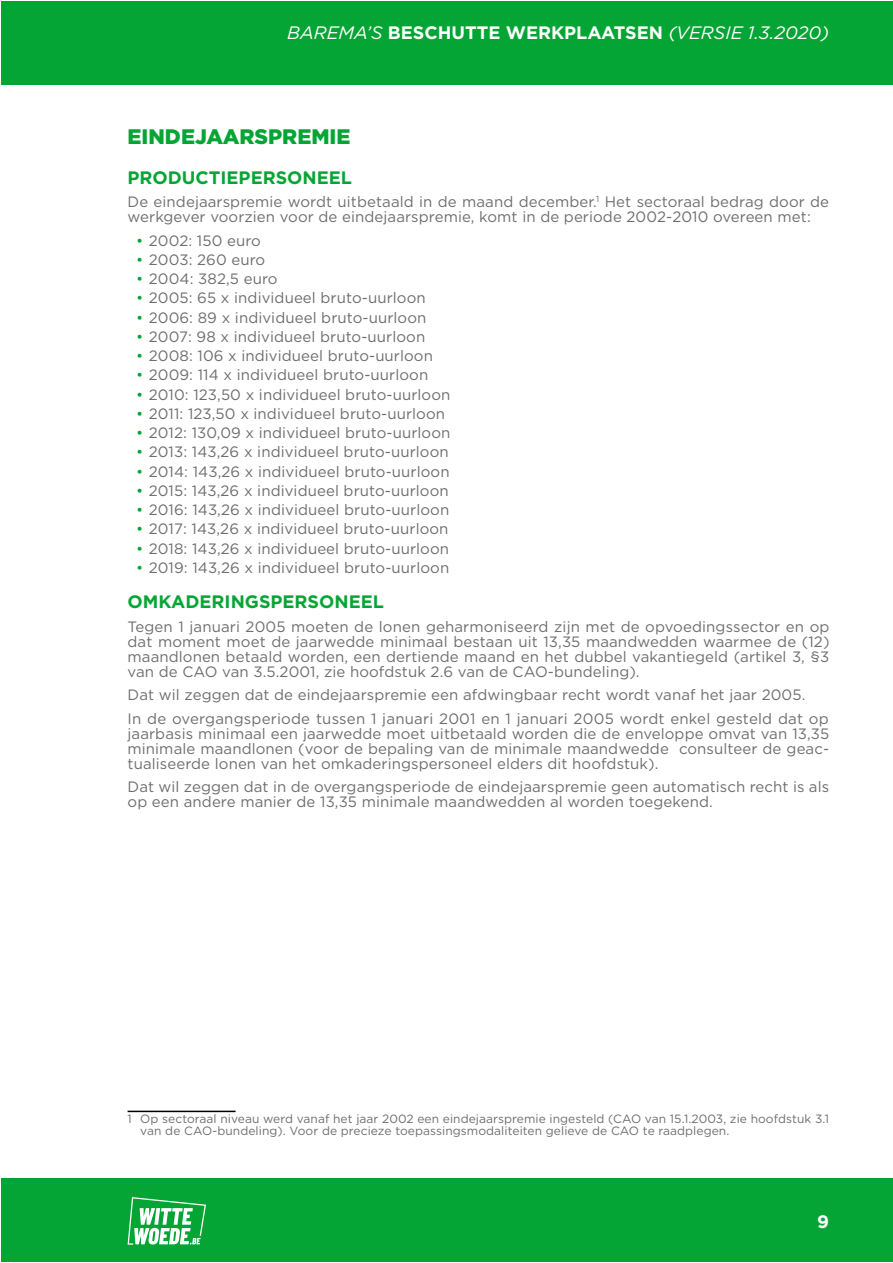
<style>
.page{position:relative;width:893px;height:1263px;background:#fff}
.page>*{position:absolute;margin:0;border:0;box-sizing:border-box;transform-origin:0 0}
.t1{font:900 21px "Gotham";color:#05a535}
.t2{font:italic 18px "Gotham";color:#fff}
.t3{font:700 18px "Gotham";color:#05a535}
.t4{font:700 18px "Gotham";color:#fff}
.t5{font:15px/15px "Gotham";letter-spacing:.005em;color:#6e6e6e}
.t6{font:12px/12px "Gotham";letter-spacing:.005em;color:#6e6e6e}
.s1{font-weight:700;font-style:normal}
.s2{color:#05a535}
</style>
<div class="page">
<div style="left:1px;top:1px;width:891px;height:83px;background:#05a535"></div>
<div style="left:1px;top:1179px;width:891px;height:83px;background:#05a535"></div>
<svg style="left:128px;top:1197px;width:78px;height:48px"></svg>
<hr style="left:128px;top:1111px;width:108px;height:1px;background:#000">
<p class="t2" style="left:287px;top:21px;width:543px">BAREMA’S <span class="s1">BESCHUTTE WERKPLAATSEN</span> (VERSIE 1.3.2020)</p>
<h1 class="t1" style="left:128px;top:122px;width:224px">EINDEJAARSPREMIE</h1>
<p class="t3" style="left:128px;top:165px;width:226px">PRODUCTIEPERSONEEL</p>
<p class="t5" style="left:128px;top:194px;width:703px">De eindejaarspremie wordt uitbetaald in de maand december.<sup>1</sup> Het sectoraal bedrag door de werkgever voorzien voor de eindejaarspremie, komt in de periode 2002-2010 overeen met:</p>
<p class="t5" style="left:136px;top:233px;width:126px"><span class="s2">•</span> 2002: 150 euro</p>
<p class="t5" style="left:136px;top:252px;width:131px"><span class="s2">•</span> 2003: 260 euro</p>
<p class="t5" style="left:136px;top:271px;width:143px"><span class="s2">•</span> 2004: 382,5 euro</p>
<p class="t5" style="left:136px;top:290px;width:291px"><span class="s2">•</span> 2005: 65 x individueel bruto-uurloon</p>
<p class="t5" style="left:136px;top:309px;width:292px"><span class="s2">•</span> 2006: 89 x individueel bruto-uurloon</p>
<p class="t5" style="left:136px;top:329px;width:291px"><span class="s2">•</span> 2007: 98 x individueel bruto-uurloon</p>
<p class="t5" style="left:136px;top:348px;width:298px"><span class="s2">•</span> 2008: 106 x individueel bruto-uurloon</p>
<p class="t5" style="left:136px;top:367px;width:294px"><span class="s2">•</span> 2009: 114 x individueel bruto-uurloon</p>
<p class="t5" style="left:136px;top:386px;width:316px"><span class="s2">•</span> 2010: 123,50 x individueel bruto-uurloon</p>
<p class="t5" style="left:136px;top:406px;width:310px"><span class="s2">•</span> 2011: 123,50 x individueel bruto-uurloon</p>
<p class="t5" style="left:136px;top:425px;width:316px"><span class="s2">•</span> 2012: 130,09 x individueel bruto-uurloon</p>
<p class="t5" style="left:136px;top:444px;width:314px"><span class="s2">•</span> 2013: 143,26 x individueel bruto-uurloon</p>
<p class="t5" style="left:136px;top:463px;width:315px"><span class="s2">•</span> 2014: 143,26 x individueel bruto-uurloon</p>
<p class="t5" style="left:136px;top:483px;width:314px"><span class="s2">•</span> 2015: 143,26 x individueel bruto-uurloon</p>
<p class="t5" style="left:136px;top:502px;width:315px"><span class="s2">•</span> 2016: 143,26 x individueel bruto-uurloon</p>
<p class="t5" style="left:136px;top:521px;width:314px"><span class="s2">•</span> 2017: 143,26 x individueel bruto-uurloon</p>
<p class="t5" style="left:136px;top:540px;width:314px"><span class="s2">•</span> 2018: 143,26 x individueel bruto-uurloon</p>
<p class="t5" style="left:136px;top:560px;width:315px"><span class="s2">•</span> 2019: 143,26 x individueel bruto-uurloon</p>
<p class="t3" style="left:128px;top:590px;width:258px">OMKADERINGSPERSONEEL</p>
<p class="t5" style="left:128px;top:618px;width:703px;text-align:justify">Tegen 1 januari 2005 moeten de lonen geharmoniseerd zijn met de opvoedingssector en op dat moment moet de jaarwedde minimaal bestaan uit 13,35 maandwedden waarmee de (12) maandlonen betaald worden, een dertiende maand en het dubbel vakantiegeld (artikel 3, §3 van de CAO van 3.5.2001, zie hoofdstuk 2.6 van de CAO-bundeling).</p>
<p class="t5" style="left:128px;top:683px;width:703px;line-height:23.5px">Dat wil zeggen dat de eindejaarspremie een afdwingbaar recht wordt vanaf het jaar 2005.<br>In de overgangsperiode tussen 1 januari 2001 en 1 januari 2005 wordt enkel gesteld dat op</p>
<p class="t5" style="left:128px;top:725px;width:703px;text-align:justify">jaarbasis minimaal een jaarwedde moet uitbetaald worden die de enveloppe omvat van 13,35 minimale maandlonen (voor de bepaling van de minimale maandwedde consulteer de geac&shy;tualiseerde lonen van het omkaderingspersoneel elders dit hoofdstuk).</p>
<p class="t5" style="left:128px;top:779px;width:703px">Dat wil zeggen dat in de overgangsperiode de eindejaarspremie geen automatisch recht is als op een andere manier de 13,35 minimale maandwedden al worden toegekend.</p>
<p class="t6" style="left:140px;top:1113px;width:690px;text-indent:-13px">1 Op sectoraal niveau werd vanaf het jaar 2002 een eindejaarspremie ingesteld (CAO van 15.1.2003, zie hoofdstuk 3.1 van de CAO-bundeling). Voor de precieze toepassingsmodaliteiten gelieve de CAO te raadplegen.</p>
<p class="t4" style="left:817px;top:1209px;width:13px">9</p>
</div>
